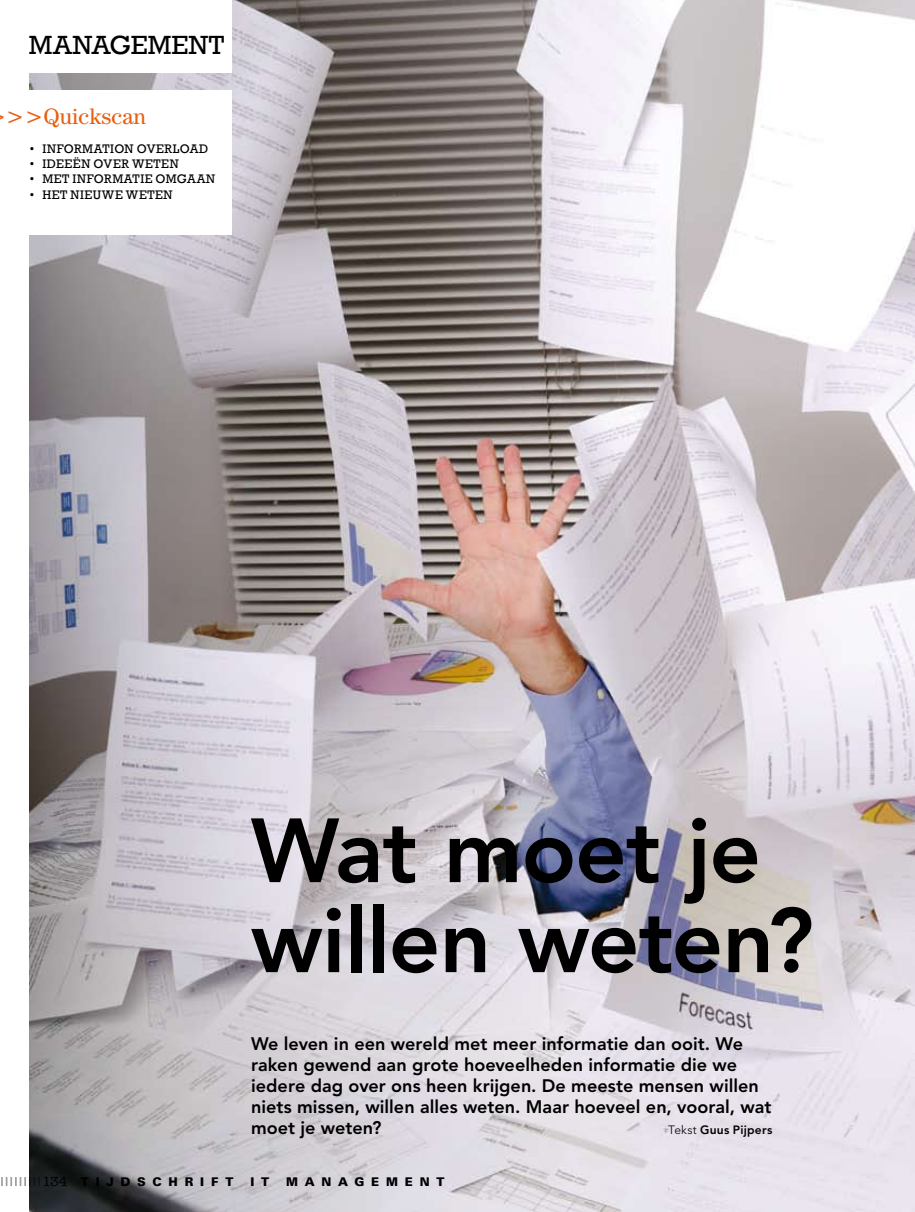
<style>
.page{position:relative;width:915px;height:1212px;background:#fff}
.page>*{position:absolute;margin:0;border:0;box-sizing:border-box;transform-origin:0 0}
.t1{font:800 90px/90px "Avenir LT";letter-spacing:-.015em;color:#000}
.t2{font:27px "Rockwell";letter-spacing:.01em;color:#000}
.t3{font:22.5px "Century IT Cby BT";color:#e95e0f}
.t4{font:800 18px/21px "Avenir LT";color:#000}
.t5{font:12.75px "Rockwell";letter-spacing:.045em;color:#000}
.t6{font:900 12px "Univers LT";letter-spacing:.56em;color:#000}
.t7{font:800 12px "Avenir LT";letter-spacing:.02em;color:#000}
.s1{font-weight:300}
.s2{font-family:"American Typewriter";font-weight:400;font-size:13.5px}
</style>
<div class="page">
<svg style="left:1px;top:1177px;width:29px;height:9px"></svg>
<img style="left:30px;top:0;width:884px;height:1212px">
<div style="left:0;top:90px;width:232px;height:144px;background:#fff"></div>
<div style="left:0;top:0;width:232px;height:72px;background:#fff"></div>
<h2 class="t2" style="left:29px;top:29px;width:197px">MANAGEMENT</h2>
<p class="t3" style="left:6px;top:102px;width:141px">&gt;&gt;Quickscan</p>
<p class="t5" style="left:30px;top:141px;width:180px">• INFORMATION OVERLOAD</p>
<p class="t5" style="left:30px;top:156px;width:150px">• IDEEËN OVER WETEN</p>
<p class="t5" style="left:30px;top:172px;width:187px">• MET INFORMATIE OMGAAN</p>
<p class="t5" style="left:30px;top:187px;width:144px">• HET NIEUWE WETEN</p>
<h1 class="t1" style="left:251px;top:806px;width:564px">Wat moet je willen weten?</h1>
<p class="t4" style="left:251px;top:1033px;width:521px">We leven in een wereld met meer informatie dan ooit. We raken gewend aan grote hoeveelheden informatie die we iedere dag over ons heen krijgen. De meeste mensen willen niets missen, willen alles weten. Maar hoeveel en, vooral, wat moet je weten?</p>
<p class="t7" style="left:668px;top:1123px;width:106px"><span class="s1">Tekst</span> Guus Pijpers</p>
<p class="t6" style="left:43px;top:1174px;width:192px"><span class="s2">134</span> TIJDSCHRIFT</p>
<p class="t6" style="left:250px;top:1174px;width:20px">I T</p>
<p class="t6" style="left:286px;top:1174px;width:160px">MANAGEMENT</p>
</div>
